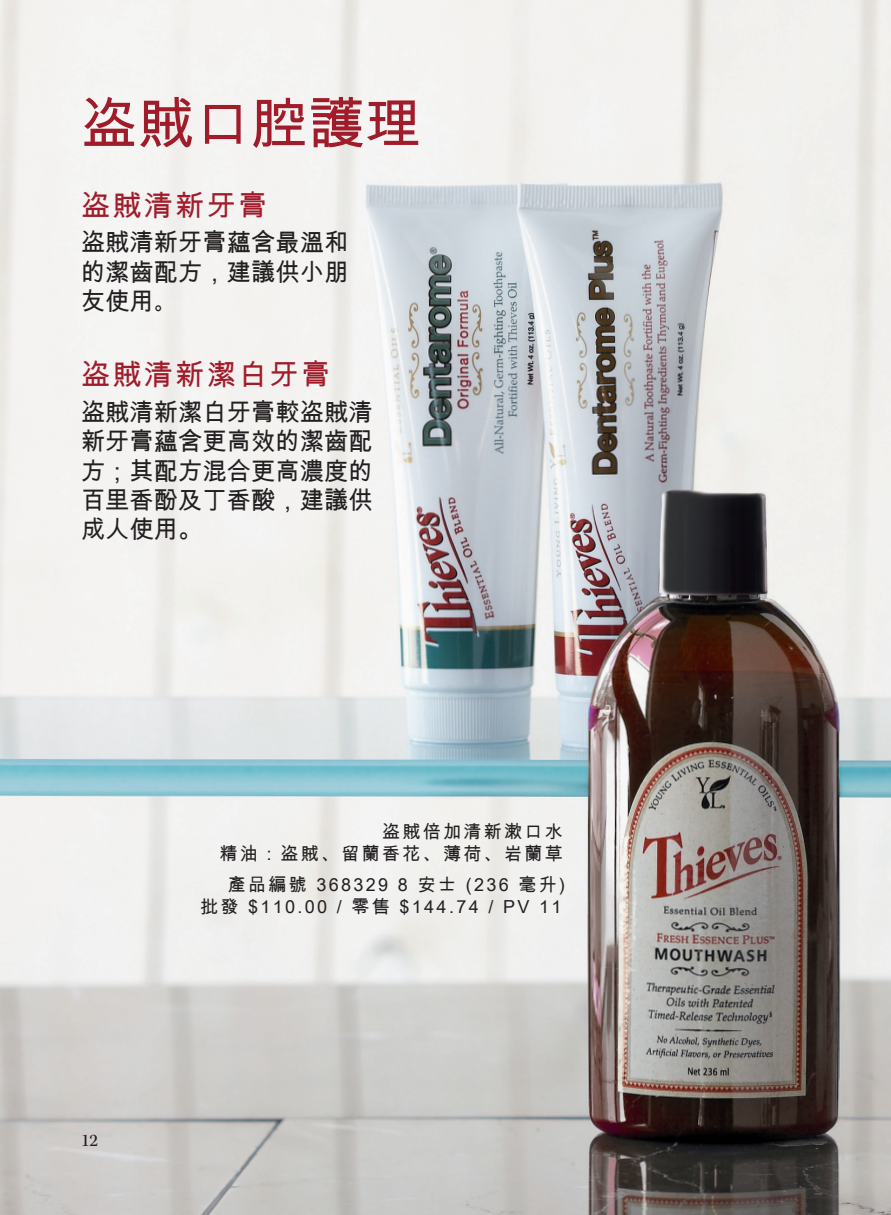
<style>
.page{position:relative;width:891px;height:1215px;background:#fff}
.page>*{position:absolute;margin:0;border:0;box-sizing:border-box;transform-origin:0 0}
.t1{font:56.25px "Arial Unicode MS";letter-spacing:.01em;color:#a11c2a}
.Subheader{font:29.25px "Arial Unicode MS";letter-spacing:.075em;color:#a11c2a}
.t2{font:24.75px/29.2px "Arial Unicode MS";letter-spacing:.005em;color:#231f20;text-align:justify}
.pricing{font:18px/22.5px "Arial Unicode MS";letter-spacing:.13em;color:#231f20;text-align:right}
.t3{font:18px "Kepler Std";color:#231f20}
.s1{font-size:20.25px}
</style>
<div class="page">
<img style="left:0;top:0;width:891px;height:1215px">
<p class="t1" style="left:81px;top:83px;width:342px">盗賊口腔護理</p>
<p class="Subheader" style="left:81px;top:184px;width:188px">盗賊清新牙膏</p>
<p class="t2" style="left:81px;top:227px;width:269px">盗賊清新牙膏蘊含最溫和的潔齒配方，建議供小朋友使用<span class="s1">。</span></p>
<p class="Subheader" style="left:81px;top:354px;width:251px">盗賊清新潔白牙膏</p>
<p class="t2" style="left:81px;top:397px;width:293px">盗賊清新潔白牙膏較盗賊清新牙膏蘊含更高效的潔齒配方；其配方混合更高濃度的百里香酚及丁香酸，建議供成人使用。</p>
<p class="t3" style="left:81px;top:1130px;width:19px">12</p>
<p class="pricing" style="left:219px;top:820px;width:345px">盗賊倍加清新漱口水<br>精油：盗賊、留蘭香花、薄荷、岩蘭草</p>
<p class="pricing" style="left:228px;top:873px;width:339px">產品編號 368329 8 安士 (236 毫升)</p>
<p class="pricing" style="left:200px;top:895px;width:363px">批發 $110.00 / 零售 $144.74 / PV 11</p>
</div>
